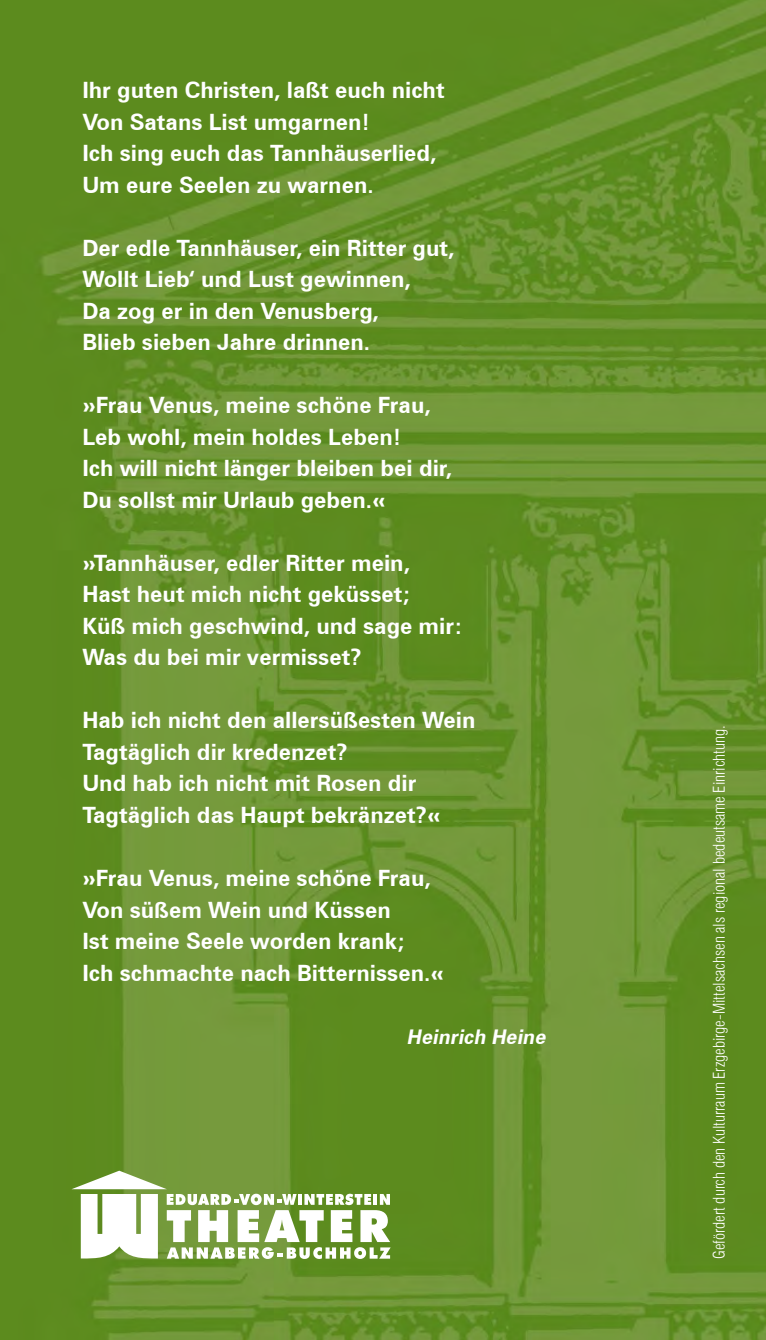
<style>
.page{position:relative;width:766px;height:1340px;background:#fff}
.page>*{position:absolute;margin:0;border:0;box-sizing:border-box;transform-origin:0 0}
.t1{font:700 22.5px/31.5px "Zurich BT";color:#fff}
.t2{font:italic 700 20.25px "Zurich BT";color:#fff}
.t3{font:300 condensed 15.75px "Swiss 721 BT";color:#fff}
</style>
<div class="page">
<img style="left:0;top:0;width:765px;height:1339px">
<svg style="left:71px;top:1170px;width:319px;height:88px"></svg>
<p class="t1" style="left:82px;top:74px;width:364px">Ihr guten Christen, laßt euch nicht<br>Von Satans List umgarnen!<br>Ich sing euch das Tannhäuserlied,<br>Um eure Seelen zu warnen.</p>
<p class="t1" style="left:82px;top:232px;width:373px">Der edle Tannhäuser, ein Ritter gut,<br>Wollt Lieb‘ und Lust gewinnen,<br>Da zog er in den Venusberg,<br>Blieb sieben Jahre drinnen.</p>
<p class="t1" style="left:82px;top:389px;width:371px">»Frau Venus, meine schöne Frau,<br>Leb wohl, mein holdes Leben!<br>Ich will nicht länger bleiben bei dir,<br>Du sollst mir Urlaub geben.«</p>
<p class="t1" style="left:82px;top:547px;width:382px">»Tannhäuser, edler Ritter mein,<br>Hast heut mich nicht geküsset;<br>Küß mich geschwind, und sage mir:<br>Was du bei mir vermisset?</p>
<p class="t1" style="left:82px;top:704px;width:394px">Hab ich nicht den allersüßesten Wein<br>Tagtäglich dir kredenzet?<br>Und hab ich nicht mit Rosen dir<br>Tagtäglich das Haupt bekränzet?«</p>
<p class="t1" style="left:82px;top:862px;width:363px">»Frau Venus, meine schöne Frau,<br>Von süßem Wein und Küssen<br>Ist meine Seele worden krank;<br>Ich schmachte nach Bitternissen.«</p>
<p class="t2" style="left:406px;top:1024px;width:144px">Heinrich Heine</p>
<p class="t3" style="left:709px;top:1258px;width:535px;rotate:-90deg">Gefördert durch den Kulturraum Erzgebirge-Mittelsachsen als regional bedeutsame Einrichtung.</p>
</div>
